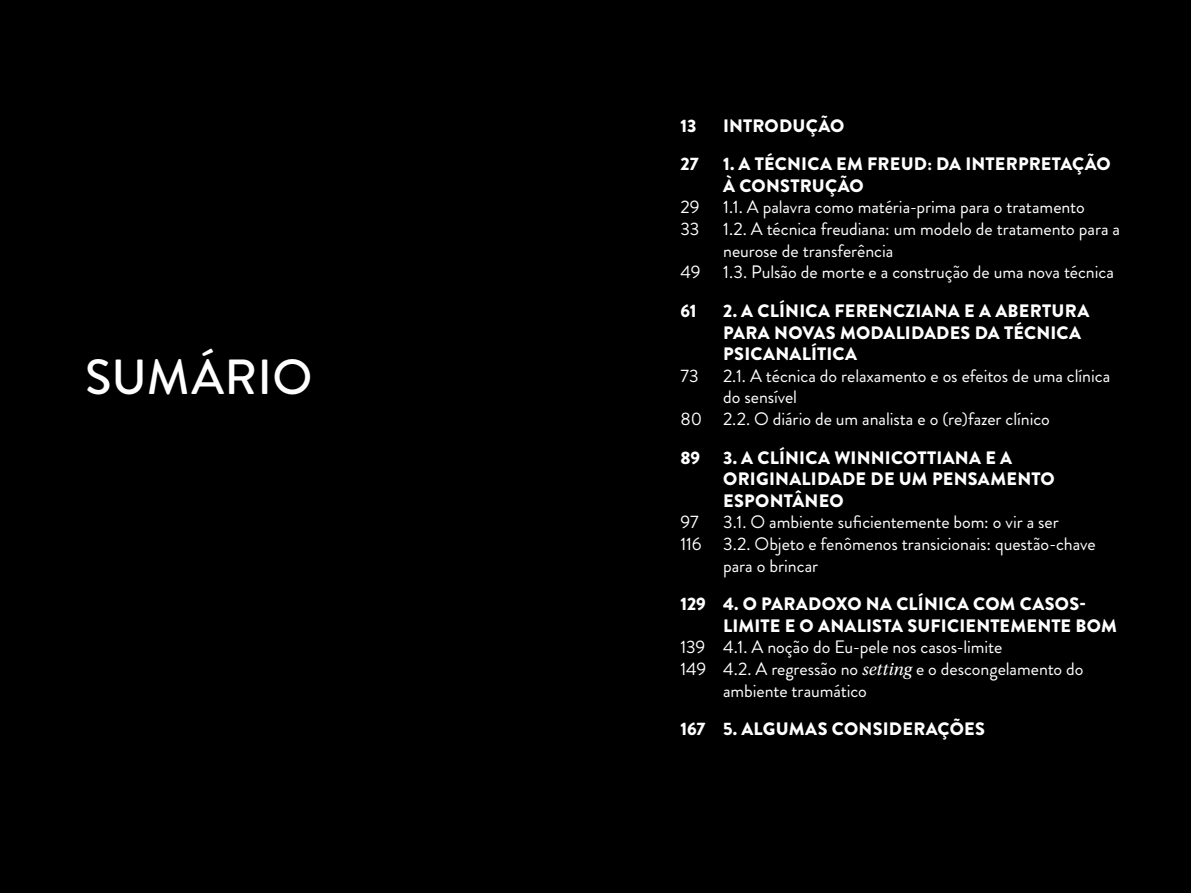
<style>
.page{position:relative;width:1191px;height:893px;background:#fff}
.page>*{position:absolute;margin:0;border:0;box-sizing:border-box;transform-origin:0 0}
.t1{font:500 49.2px "Brandon Grotesque";letter-spacing:.005em;color:#fff}
.t2{font:18px/21.6px "Brandon Grotesque";letter-spacing:-.005em;color:#fff}
.t3{font:900 18px/21.6px "Brandon Grotesque";letter-spacing:.01em;color:#fff}
.s1{font-family:"Utopia Std";font-style:italic}
</style>
<div class="page">
<div style="left:0;top:0;width:617px;height:893px;background:#000"></div>
<div style="left:574px;top:0;width:617px;height:893px;background:#000"></div>
<h1 class="t1" style="left:85px;top:343px;width:229px">SUMÁRIO</h1>
<p class="t3" style="left:680px;top:115px;width:17px">13</p>
<p class="t3" style="left:723px;top:115px;width:123px">INTRODUÇÃO</p>
<p class="t3" style="left:680px;top:153px;width:20px">27</p>
<p class="t3" style="left:723px;top:153px;width:389px">1. A TÉCNICA EM FREUD: DA INTERPRETAÇÃO<br>À CONSTRUÇÃO</p>
<p class="t2" style="left:680px;top:197px;width:21px">29</p>
<p class="t2" style="left:723px;top:197px;width:363px">1.1. A palavra como matéria-prima para o tratamento</p>
<p class="t2" style="left:680px;top:218px;width:20px">33</p>
<p class="t2" style="left:723px;top:218px;width:398px">1.2. A técnica freudiana: um modelo de tratamento para a neurose de transferência</p>
<p class="t2" style="left:680px;top:262px;width:21px">49</p>
<p class="t2" style="left:723px;top:262px;width:392px">1.3. Pulsão de morte e a construção de uma nova técnica</p>
<p class="t3" style="left:680px;top:300px;width:18px">61</p>
<p class="t3" style="left:723px;top:300px;width:368px">2. A CLÍNICA FERENCZIANA E A ABERTURA<br>PARA NOVAS MODALIDADES DA TÉCNICA<br>PSICANALÍTICA</p>
<p class="t2" style="left:680px;top:365px;width:20px">73</p>
<p class="t2" style="left:723px;top:365px;width:389px">2.1. A técnica do relaxamento e os efeitos de uma clínica</p>
<p class="t2" style="left:723px;top:387px;width:75px">do sensível</p>
<p class="t2" style="left:680px;top:408px;width:371px">80 2.2. O diário de um analista e o (re)fazer clínico</p>
<p class="t3" style="left:680px;top:447px;width:21px">89</p>
<p class="t3" style="left:723px;top:447px;width:333px">3. A CLÍNICA WINNICOTTIANA E A<br>ORIGINALIDADE DE UM PENSAMENTO<br>ESPONTÂNEO</p>
<p class="t2" style="left:680px;top:512px;width:20px">97</p>
<p class="t2" style="left:723px;top:512px;width:337px">3.1. O ambiente suficientemente bom: o vir a ser</p>
<p class="t2" style="left:680px;top:533px;width:416px">116 3.2. Objeto e fenômenos transicionais: questão-chave</p>
<p class="t2" style="left:723px;top:555px;width:97px">para o brincar</p>
<p class="t3" style="left:723px;top:593px;width:395px;text-indent:-43px">129 4. O PARADOXO NA CLÍNICA COM CASOS-<br>LIMITE E O ANALISTA SUFICIENTEMENTE BOM</p>
<p class="t2" style="left:680px;top:637px;width:323px">139 4.1. A noção do Eu-pele nos casos-limite</p>
<p class="t2" style="left:680px;top:658px;width:404px">149 4.2. A regressão no <span class="s1">setting</span> e o descongelamento do</p>
<p class="t2" style="left:723px;top:680px;width:145px">ambiente traumático</p>
<p class="t3" style="left:680px;top:718px;width:306px">167 5. ALGUMAS CONSIDERAÇÕES</p>
</div>
